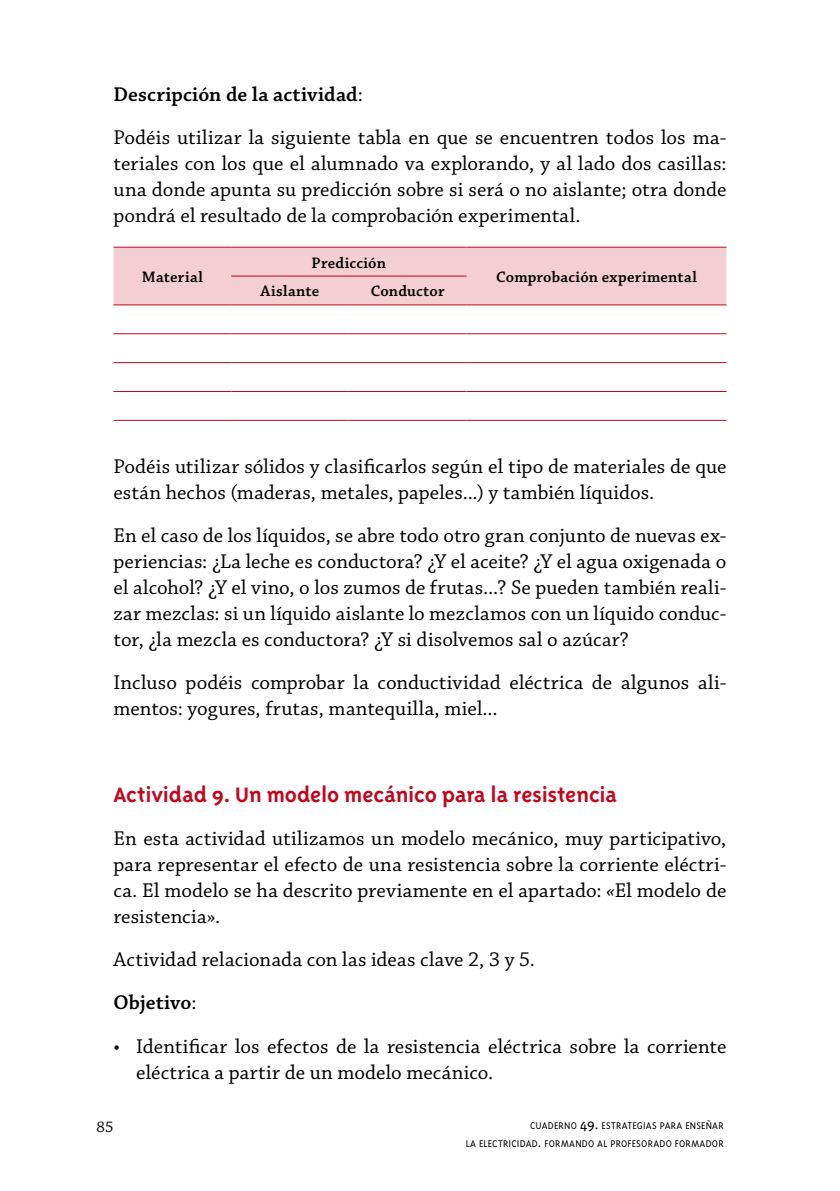
<style>
.page{position:relative;width:840px;height:1191px;background:#fff}
.page>*{position:absolute;margin:0;border:0;box-sizing:border-box;transform-origin:0 0}
.t1{font:700 24px "Triplex Sans OT";letter-spacing:-.005em;color:#c0081f}
.t2{font:21px/26px "Chaparral Pro";letter-spacing:.005em;color:#000}
.t3{font:600 16px "Chaparral Pro";letter-spacing:.015em;color:#000}
.t4{font:16px "Chaparral Pro";color:#000}
.t5{font:300 11.2px/18px "Triplex Sans OT";letter-spacing:.02em;color:#000;text-align:right}
.s1{font-weight:600}
.s2{font-style:italic}
.s3{font-size:16px}
</style>
<div class="page">
<div style="left:113px;top:248px;width:613px;height:56px;background:#f3ced2"></div>
<hr style="left:231px;top:304px;width:117px;height:1px;background:#c0081f">
<hr style="left:348px;top:304px;width:118px;height:1px;background:#c0081f">
<hr style="left:113px;top:333px;width:118px;height:1px;background:#c0081f">
<hr style="left:231px;top:333px;width:117px;height:1px;background:#c0081f">
<hr style="left:348px;top:333px;width:118px;height:1px;background:#c0081f">
<hr style="left:466px;top:333px;width:260px;height:1px;background:#c0081f">
<hr style="left:113px;top:362px;width:118px;height:1px;background:#c0081f">
<hr style="left:231px;top:362px;width:117px;height:1px;background:#c0081f">
<hr style="left:348px;top:362px;width:118px;height:1px;background:#c0081f">
<hr style="left:466px;top:362px;width:260px;height:1px;background:#c0081f">
<hr style="left:113px;top:391px;width:118px;height:1px;background:#c0081f">
<hr style="left:231px;top:391px;width:117px;height:1px;background:#c0081f">
<hr style="left:348px;top:391px;width:118px;height:1px;background:#c0081f">
<hr style="left:466px;top:391px;width:260px;height:1px;background:#c0081f">
<hr style="left:113px;top:420px;width:118px;height:1px;background:#c0081f">
<hr style="left:231px;top:420px;width:117px;height:1px;background:#c0081f">
<hr style="left:348px;top:420px;width:118px;height:1px;background:#c0081f">
<hr style="left:466px;top:420px;width:260px;height:1px;background:#c0081f">
<hr style="left:113px;top:247px;width:118px;height:1px;background:#c0081f">
<hr style="left:113px;top:304px;width:118px;height:1px;background:#c0081f">
<hr style="left:466px;top:247px;width:260px;height:1px;background:#c0081f">
<hr style="left:466px;top:304px;width:260px;height:1px;background:#c0081f">
<hr style="left:231px;top:247px;width:117px;height:1px;background:#c0081f">
<hr style="left:348px;top:247px;width:118px;height:1px;background:#c0081f">
<hr style="left:231px;top:275px;width:117px;height:1px;background:#c0081f">
<hr style="left:348px;top:275px;width:118px;height:1px;background:#c0081f">
<p class="t2" style="left:113px;top:73px;width:614px;line-height:43px"><span class="s1">Descripción de la actividad</span>:<br>Podéis utilizar la siguiente tabla en que se encuentren todos los ma-</p>
<p class="t2" style="left:113px;top:151px;width:614px;text-align:justify">teriales con los que el alumnado va explorando, y al lado dos casillas: una donde apunta su predicción sobre si será o no aislante; otra donde pondrá el resultado de la comprobación experimental.</p>
<p class="t3" style="left:142px;top:268px;width:62px">Material</p>
<p class="t3" style="left:311px;top:253px;width:76px">Predicción</p>
<p class="t3" style="left:260px;top:282px;width:60px">Aislante</p>
<p class="t3" style="left:370px;top:282px;width:75px">Conductor</p>
<p class="t3" style="left:496px;top:268px;width:202px">Comprobación experimental</p>
<p class="t2" style="left:113px;top:454px;width:614px">Podéis utilizar sólidos y clasificarlos según el tipo de materiales de que están hechos (maderas, metales, papeles...) y también líquidos.</p>
<p class="t2" style="left:113px;top:523px;width:614px;text-align:justify">En el caso de los líquidos, se abre todo otro gran conjunto de nuevas ex&shy;periencias: ¿La leche es conductora? ¿Y el aceite? ¿Y el agua oxigenada o el alcohol? ¿Y el vino, o los zumos de frutas...? Se pueden también reali&shy;zar mezclas: si un líquido aislante lo mezclamos con un líquido conduc&shy;tor, ¿la mezcla es conductora? ¿Y si disolvemos sal o azúcar?</p>
<p class="t2" style="left:113px;top:670px;width:614px">Incluso podéis comprobar la conductividad eléctrica de algunos ali&shy;mentos: yogures, frutas, mantequilla, miel...</p>
<p class="t1" style="left:113px;top:781px;width:505px">Actividad 9. Un modelo mecánico para la resistencia</p>
<p class="t2" style="left:113px;top:826px;width:614px;text-align:justify">En esta actividad utilizamos un modelo mecánico, muy participativo, para representar el efecto de una resistencia sobre la corriente eléctri&shy;ca. El modelo se ha descrito previamente en el apartado: <span class="s2">«</span>El modelo de resistencia».</p>
<p class="t2" style="left:113px;top:938px;width:423px;line-height:43px">Actividad relacionada con las ideas clave 2, 3 y 5.<br><span class="s1">Objetivo</span>:</p>
<p class="t2" style="left:136px;top:1033px;width:591px;text-indent:-23px">• Identificar los efectos de la resistencia eléctrica sobre la corriente eléctrica a partir de un modelo mecánico.</p>
<p class="t4" style="left:96px;top:1118px;width:19px">85</p>
<p class="t5" style="left:465px;top:1116px;width:259px">CUADERNO <span class="s3">49.</span> ESTRATEGIAS PARA ENSEÑAR<br>LA ELECTRICIDAD<span class="s3">.</span> FORMANDO AL PROFESORADO FORMADOR</p>
</div>
